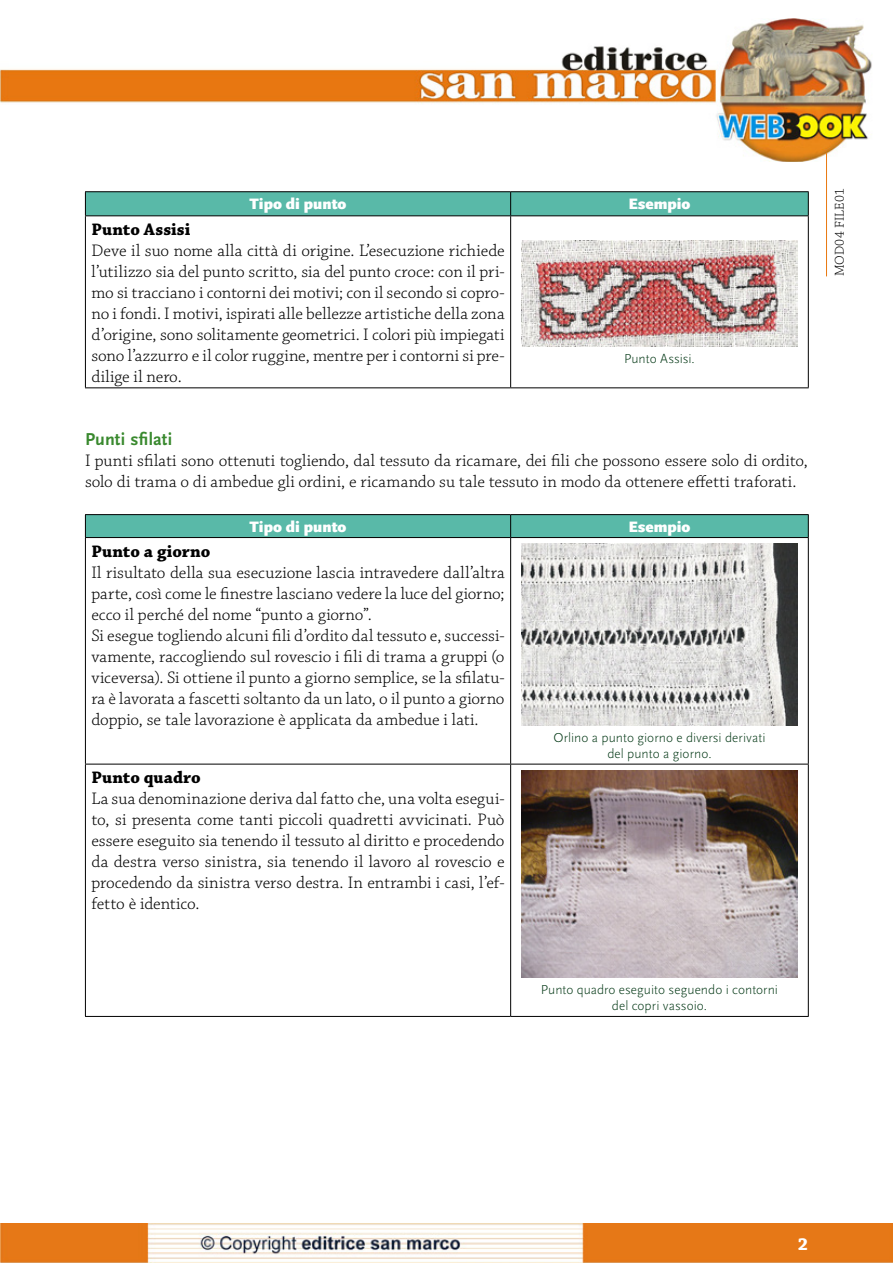
<style>
.page{position:relative;width:893px;height:1263px;background:#fff}
.page>*{position:absolute;margin:0;border:0;box-sizing:border-box;transform-origin:0 0}
.t1{font:700 18px "Scala Sans";letter-spacing:.01em;color:#39892e}
.t2{font:700 18px "Chaparral Pro";color:#fff}
.t3{font:300 17.55px/21px "Chaparral Pro";color:#000;text-align:justify}
.t4{font:700 17.55px "Chaparral Pro";letter-spacing:.005em;color:#000}
.t5{font:900 15.75px "Scala Sans";color:#fff}
.t6{font:300 13.5px/16.5px "Scala Sans";letter-spacing:.005em;color:#003613;text-align:center}
.t7{font:300 13.5px "Chaparral Pro";letter-spacing:.02em;color:#000}
</style>
<div class="page">
<img style="left:0;top:1224px;width:893px;height:39px">
<img style="left:0;top:19px;width:872px;height:143px">
<hr style="left:826px;top:153px;width:1px;height:123px;background:#e97810">
<hr style="left:85px;top:216px;width:1px;height:171px;background:#000">
<hr style="left:510px;top:216px;width:1px;height:171px;background:#000">
<hr style="left:808px;top:216px;width:1px;height:171px;background:#000">
<hr style="left:85px;top:387px;width:426px;height:1px;background:#000">
<hr style="left:511px;top:387px;width:298px;height:1px;background:#000">
<hr style="left:85px;top:191px;width:426px;height:1px;background:#000">
<hr style="left:511px;top:191px;width:298px;height:1px;background:#000">
<div style="left:85px;top:192px;width:724px;height:23px;background:#59b9a8"></div>
<hr style="left:85px;top:215px;width:426px;height:1px;background:#000">
<hr style="left:511px;top:215px;width:298px;height:1px;background:#000">
<img style="left:521px;top:241px;width:277px;height:105px">
<hr style="left:85px;top:538px;width:1px;height:226px;background:#000">
<hr style="left:510px;top:538px;width:1px;height:226px;background:#000">
<hr style="left:808px;top:538px;width:1px;height:226px;background:#000">
<hr style="left:85px;top:764px;width:426px;height:1px;background:#000">
<hr style="left:85px;top:764px;width:1px;height:252px;background:#000">
<hr style="left:511px;top:764px;width:298px;height:1px;background:#000">
<hr style="left:510px;top:764px;width:1px;height:252px;background:#000">
<hr style="left:808px;top:764px;width:1px;height:252px;background:#000">
<hr style="left:85px;top:1016px;width:426px;height:1px;background:#000">
<hr style="left:511px;top:1016px;width:298px;height:1px;background:#000">
<hr style="left:85px;top:514px;width:426px;height:1px;background:#000">
<hr style="left:511px;top:514px;width:298px;height:1px;background:#000">
<div style="left:85px;top:515px;width:724px;height:22px;background:#59b9a8"></div>
<hr style="left:85px;top:537px;width:426px;height:1px;background:#000">
<hr style="left:511px;top:537px;width:298px;height:1px;background:#000">
<img style="left:521px;top:543px;width:277px;height:182px">
<img style="left:521px;top:770px;width:277px;height:207px">
<p class="t5" style="left:250px;top:195px;width:98px">Tipo di punto</p>
<p class="t5" style="left:628px;top:195px;width:63px">Esempio</p>
<p class="t4" style="left:91px;top:219px;width:101px">Punto Assisi</p>
<p class="t3" style="left:91px;top:241px;width:415px">Deve il suo nome alla città di origine. L’esecuzione richiede l’utilizzo sia del punto scritto, sia del punto croce: con il pri&shy;mo si tracciano i contorni dei motivi; con il secondo si copro&shy;no i fondi. I motivi, ispirati alle bellezze artistiche della zona d’origine, sono solitamente geometrici. I colori più impiegati sono l’azzurro e il color ruggine, mentre per i contorni si pre&shy;dilige il nero.</p>
<p class="t6" style="left:624px;top:350px;width:72px">Punto Assisi.</p>
<p class="t1" style="left:85px;top:430px;width:89px">Punti sfilati</p>
<p class="t3" style="left:85px;top:451px;width:724px">I punti sfilati sono ottenuti togliendo, dal tessuto da ricamare, dei fili che possono essere solo di ordito, solo di trama o di ambedue gli ordini, e ricamando su tale tessuto in modo da ottenere effetti traforati.</p>
<p class="t5" style="left:250px;top:518px;width:98px">Tipo di punto</p>
<p class="t5" style="left:628px;top:518px;width:63px">Esempio</p>
<p class="t4" style="left:91px;top:541px;width:120px">Punto a giorno</p>
<p class="t3" style="left:91px;top:562px;width:415px;text-align:left">Il risultato della sua esecuzione lascia intravedere dall’altra parte, così come le finestre lasciano vedere la luce del giorno; ecco il perché del nome “punto a giorno”.<br>Si esegue togliendo alcuni fili d’ordito dal tessuto e, successi&shy;vamente, raccogliendo sul rovescio i fili di trama a gruppi (o viceversa). Si ottiene il punto a giorno semplice, se la sfilatu&shy;ra è lavorata a fascetti soltanto da un lato, o il punto a giorno doppio, se tale lavorazione è applicata da ambedue i lati.</p>
<p class="t6" style="left:553px;top:729px;width:214px">Orlino a punto giorno e diversi derivati del punto a giorno.</p>
<p class="t4" style="left:91px;top:767px;width:111px">Punto quadro</p>
<p class="t3" style="left:91px;top:789px;width:415px">La sua denominazione deriva dal fatto che, una volta esegui&shy;to, si presenta come tanti piccoli quadretti avvicinati. Può essere eseguito sia tenendo il tessuto al diritto e procedendo da destra verso sinistra, sia tenendo il lavoro al rovescio e procedendo da sinistra verso destra. In entrambi i casi, l’ef&shy;fetto è identico.</p>
<p class="t7" style="left:832px;top:276px;width:90px;rotate:-90deg">MOD04 FILE01</p>
<p class="t6" style="left:541px;top:981px;width:239px">Punto quadro eseguito seguendo i contorni del copri vassoio.</p>
<p class="t2" style="left:798px;top:1233px;width:12px">2</p>
</div>
